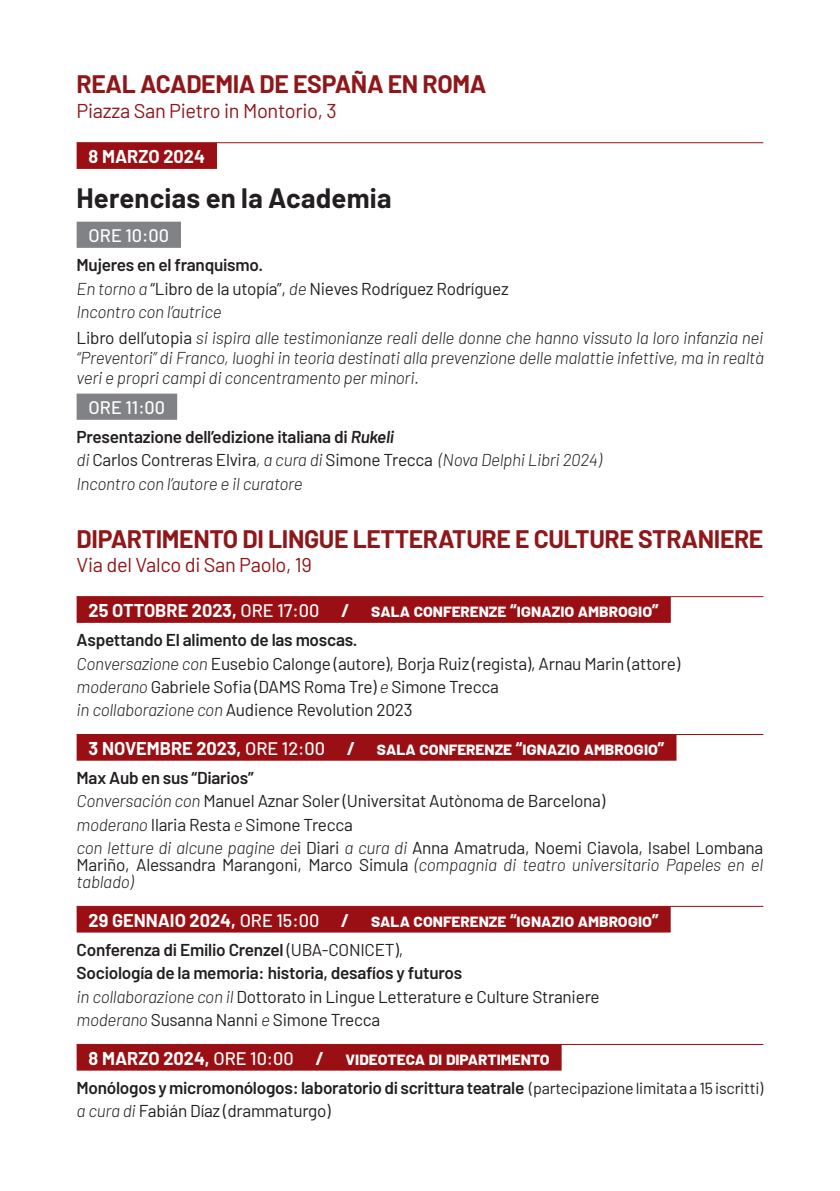
<style>
.page{position:relative;width:840px;height:1191px;background:#fff}
.page>*{position:absolute;margin:0;border:0;box-sizing:border-box;transform-origin:0 0}
.t1{font:700 27.4px "Barlow";letter-spacing:.005em;color:#231f20}
.t2{font:700 24.8px "Barlow";letter-spacing:-.015em;color:#8f171a}
.t3{font:20px "Barlow";letter-spacing:-.015em;color:#8f171a}
.t4{font:500 18.2px "Barlow";color:#fff}
.t5{font:700 18.2px "Barlow";color:#fff}
.t6{font:700 18px "Barlow";color:#fff}
.t7{font:17.2px/23.2px "Barlow";letter-spacing:-.015em;color:#231f20}
.t8{font:italic 300 17.2px/20px "Barlow";letter-spacing:-.015em;color:#231f20}
.t9{font:600 17.2px/23.2px "Barlow";letter-spacing:-.015em;color:#231f20}
.s1{font-weight:600}
.s2{font-weight:300;font-style:italic}
.s3{font-weight:400;font-style:normal}
.s4{font-weight:600;font-style:normal}
.s5{font-size:18.2px}
.s6{font-weight:500;font-size:18.2px}
.s7{font-weight:400;font-size:16px}
.s8{font-weight:400}
</style>
<div class="page">
<div style="left:77px;top:143px;width:140px;height:26px;background:#990f13"></div>
<hr style="left:77px;top:142px;width:686px;height:1px;background:#990f13">
<div style="left:77px;top:222px;width:104px;height:26px;background:#808285"></div>
<div style="left:77px;top:393px;width:100px;height:27px;background:#808285"></div>
<div style="left:77px;top:596px;width:593px;height:27px;background:#990f13"></div>
<hr style="left:77px;top:596px;width:686px;height:1px;background:#990f13">
<div style="left:77px;top:734px;width:599px;height:26px;background:#990f13"></div>
<hr style="left:77px;top:734px;width:686px;height:1px;background:#990f13">
<div style="left:77px;top:906px;width:593px;height:26px;background:#990f13"></div>
<hr style="left:77px;top:906px;width:686px;height:1px;background:#990f13">
<div style="left:77px;top:1044px;width:484px;height:26px;background:#990f13"></div>
<hr style="left:77px;top:1044px;width:686px;height:1px;background:#990f13">
<h2 class="t2" style="left:77px;top:66px;width:411px">REAL ACADEMIA DE ESPAÑA EN ROMA</h2>
<p class="t3" style="left:77px;top:96px;width:261px">Piazza San Pietro in Montorio, 3</p>
<p class="t5" style="left:89px;top:143px;width:118px">8 MARZO 2024</p>
<h1 class="t1" style="left:77px;top:178px;width:316px">Herencias en la Academia</h1>
<p class="t4" style="left:89px;top:222px;width:82px">ORE 10:00</p>
<p class="t7" style="left:77px;top:252px;width:433px"><span class="s1">Mujeres en el franquismo.<br></span><span class="s2">En torno a</span> “Libro de la utopía”, <span class="s2">de</span> Nieves Rodríguez Rodríguez<br><span class="s2">Incontro con l’autrice</span></p>
<p class="t8" style="left:77px;top:326px;width:688px;text-align:justify"><span class="s3">Libro dell’utopia</span> si ispira alle testimonianze reali delle donne che hanno vissuto la loro infanzia nei “Preventori” di Franco, luoghi in teoria destinati alla prevenzione delle malattie infettive, ma in realtà veri e propri campi di concentramento per minori.</p>
<p class="t4" style="left:89px;top:394px;width:78px">ORE 11:00</p>
<p class="t8" style="left:77px;top:424px;width:526px;line-height:23.2px"><span class="s4">Presentazione dell’edizione italiana di</span> <span class="s1">Rukeli<br></span>di <span class="s3">Carlos Contreras Elvira</span>, a cura di <span class="s3">Simone Trecca</span> (Nova Delphi Libri 2024)<br>Incontro con l’autore e il curatore</p>
<h2 class="t2" style="left:77px;top:520px;width:687px">DIPARTIMENTO DI LINGUE LETTERATURE E CULTURE STRANIERE</h2>
<p class="t3" style="left:77px;top:551px;width:237px">Via del Valco di San Paolo, 19</p>
<p class="t6" style="left:89px;top:597px;width:571px"><span class="s5">25 OTTOBRE 2023,</span> <span class="s6">ORE 17:00</span> / sala conferenze “ignazio ambrogio”</p>
<p class="t7" style="left:77px;top:627px;width:604px"><span class="s1">Aspettando El alimento de las moscas.<br></span><span class="s2">Conversazione con</span> Eusebio Calonge (autore), Borja Ruiz (regista), Arnau Marin (attore) <span class="s2">moderano</span> Gabriele Sofia (DAMS Roma Tre) <span class="s2">e</span> Simone Trecca<br><span class="s2">in collaborazione con</span> Audience Revolution 2023</p>
<p class="t6" style="left:89px;top:735px;width:577px"><span class="s5">3 NOVEMBRE 2023,</span> <span class="s6">ORE 12:00</span> / sala conferenze “ignazio ambrogio”</p>
<p class="t7" style="left:77px;top:765px;width:687px"><span class="s1">Max Aub en sus “Diarios”<br></span><span class="s2">Conversación con</span> Manuel Aznar Soler (Universitat Autònoma de Barcelona)<br><span class="s2">moderano</span> Ilaria Resta <span class="s2">e</span> Simone Trecca<br><span class="s2">con letture di alcune pagine de</span>i Diari <span class="s2">a cura di</span> Anna Amatruda, Noemi Ciavola, Isabel Lombana</p>
<p class="t8" style="left:77px;top:854px;width:687px;line-height:17px"><span class="s3">Mariño, Alessandra Marangoni, Marco Simula</span> (compagnia di teatro universitario Papeles en el tablado)</p>
<p class="t6" style="left:89px;top:907px;width:571px"><span class="s5">29 GENNAIO 2024,</span> <span class="s6">ORE 15:00</span> / sala conferenze “ignazio ambrogio”</p>
<p class="t7" style="left:77px;top:937px;width:524px"><span class="s1">Conferenza di Emilio Crenzel</span> (UBA-CONICET),<br><span class="s1">Sociología de la memoria: historia, desafíos y futuros<br></span><span class="s2">in collaborazione con il</span> Dottorato in Lingue Letterature e Culture Straniere <span class="s2">moderano</span> Susanna Nanni <span class="s2">e</span> Simone Trecca</p>
<p class="t6" style="left:89px;top:1045px;width:462px"><span class="s5">8 MARZO 2024,</span> <span class="s6">ORE 10:00</span> / videoteca di dipartimento</p>
<p class="t9" style="left:77px;top:1075px;width:687px">Monólogos y micromonólogos: laboratorio di scrittura teatrale <span class="s7">(partecipazione limitata a 15 iscritti) </span><span class="s2">a cura di</span> <span class="s8">Fabián Díaz (drammaturgo)</span></p>
</div>
